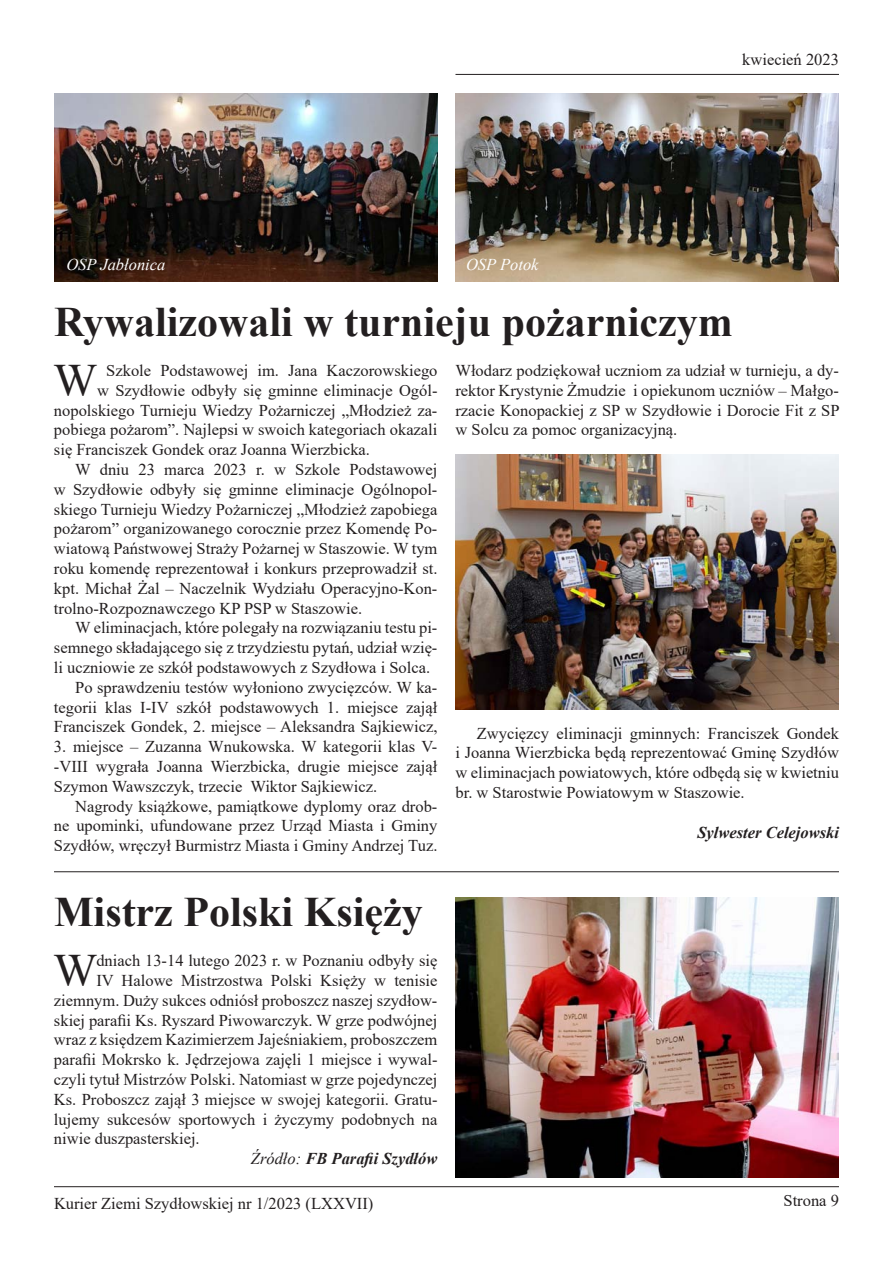
<style>
.page{position:relative;width:893px;height:1263px;background:#fff}
.page>*{position:absolute;margin:0;border:0;box-sizing:border-box;transform-origin:0 0}
.t1{font:46.35px "Times New Roman";color:#231f20}
.t2{font:700 42px "Times New Roman";color:#231f20}
.t3{font:16.5px/19.8px "Times New Roman";color:#231f20;text-align:justify}
.t4{font:italic 700 16.5px "Times New Roman";color:#231f20}
.t5{font:italic 16.5px "Times New Roman";color:#fff}
.s1{font-weight:400}
</style>
<div class="page">
<hr style="left:455px;top:74px;width:384px;height:1px;background:#231f20">
<hr style="left:54px;top:1186px;width:785px;height:1px;background:#231f20">
<img style="left:455px;top:454px;width:384px;height:256px">
<img style="left:54px;top:94px;width:383px;height:187px">
<img style="left:455px;top:94px;width:384px;height:187px">
<img style="left:455px;top:897px;width:384px;height:281px">
<hr style="left:54px;top:871px;width:785px;height:1px;background:#231f20">
<p class="t5" style="left:66px;top:253px;width:101px">OSP Jabłonica</p>
<p class="t5" style="left:466px;top:253px;width:74px">OSP Potok</p>
<p class="t3" style="left:742px;top:49px;width:98px">kwiecień 2023</p>
<h2 class="t2" style="left:54px;top:291px;width:680px">Rywalizowali w turnieju pożarniczym</h2>
<p class="t3" style="left:455px;top:360px;width:386px">Włodarz podziękował uczniom za udział w turnieju, a dy&shy;rektor Krystynie Żmudzie i opiekunom uczniów – Małgo&shy;rzacie Konopackiej z SP w Szydłowie i Dorocie Fit z SP w Solcu za pomoc organizacyjną.</p>
<h1 class="t1" style="left:53px;top:347px;width:45px">W</h1>
<p class="t3" style="left:106px;top:360px;width:333px">Szkole Podstawowej im. Jana Kaczorowskiego</p>
<p class="t3" style="left:97px;top:380px;width:342px">w Szydłowie odbyły się gminne eliminacje Ogól-</p>
<p class="t3" style="left:54px;top:400px;width:385px">nopolskiego Turnieju Wiedzy Pożarniczej „Młodzież za-</p>
<p class="t3" style="left:54px;top:419px;width:385px">pobiega pożarom”. Najlepsi w swoich kategoriach okazali</p>
<p class="t3" style="left:54px;top:439px;width:318px">się Franciszek Gondek oraz Joanna Wierzbicka.</p>
<p class="t3" style="left:75px;top:459px;width:364px">W dniu 23 marca 2023 r. w Szkole Podstawowej</p>
<p class="t3" style="left:54px;top:479px;width:385px">w Szydłowie odbyły się gminne eliminacje Ogólnopol-</p>
<p class="t3" style="left:54px;top:499px;width:385px">skiego Turnieju Wiedzy Pożarniczej „Młodzież zapobiega</p>
<p class="t3" style="left:54px;top:518px;width:385px">pożarom” organizowanego corocznie przez Komendę Po-</p>
<p class="t3" style="left:54px;top:538px;width:385px">wiatową Państwowej Straży Pożarnej w Staszowie. W tym</p>
<p class="t3" style="left:54px;top:558px;width:385px">roku komendę reprezentował i konkurs przeprowadził st.</p>
<p class="t3" style="left:54px;top:578px;width:385px">kpt. Michał Żal – Naczelnik Wydziału Operacyjno-Kon-</p>
<p class="t3" style="left:54px;top:598px;width:310px">trolno-Rozpoznawczego KP PSP w Staszowie.</p>
<p class="t3" style="left:75px;top:617px;width:364px">W eliminacjach, które polegały na rozwiązaniu testu pi-</p>
<p class="t3" style="left:54px;top:637px;width:385px">semnego składającego się z trzydziestu pytań, udział wzię-</p>
<p class="t3" style="left:54px;top:657px;width:378px">li uczniowie ze szkół podstawowych z Szydłowa i Solca.</p>
<p class="t3" style="left:75px;top:677px;width:364px">Po sprawdzeniu testów wyłoniono zwycięzców. W ka-</p>
<p class="t3" style="left:54px;top:697px;width:385px">tegorii klas I-IV szkół podstawowych 1. miejsce zajął</p>
<p class="t3" style="left:54px;top:716px;width:385px">Franciszek Gondek, 2. miejsce – Aleksandra Sajkiewicz,</p>
<p class="t3" style="left:54px;top:736px;width:385px">3. miejsce – Zuzanna Wnukowska. W kategorii klas V--VIII wygrała Joanna Wierzbicka, drugie miejsce zajął Szymon Wawszczyk, trzecie Wiktor Sajkiewicz.</p>
<p class="t3" style="left:54px;top:796px;width:385px;text-indent:21px">Nagrody książkowe, pamiątkowe dyplomy oraz drob&shy;ne upominki, ufundowane przez Urząd Miasta i Gminy Szydłów, wręczył Burmistrz Miasta i Gminy Andrzej Tuz.</p>
<p class="t3" style="left:455px;top:723px;width:385px;text-indent:21px">Zwycięzcy eliminacji gminnych: Franciszek Gondek i Joanna Wierzbicka będą reprezentować Gminę Szydłów w eliminacjach powiatowych, które odbędą się w kwietniu br. w Starostwie Powiatowym w Staszowie.</p>
<p class="t4" style="left:697px;top:820px;width:143px">Sylwester Celejowski</p>
<h2 class="t2" style="left:54px;top:881px;width:370px">Mistrz Polski Księży</h2>
<h1 class="t1" style="left:53px;top:938px;width:45px">W</h1>
<p class="t3" style="left:96px;top:950px;width:343px">dniach 13-14 lutego 2023 r. w Poznaniu odbyły się</p>
<p class="t3" style="left:96px;top:970px;width:343px">IV Halowe Mistrzostwa Polski Księży w tenisie</p>
<p class="t3" style="left:54px;top:990px;width:385px">ziemnym. Duży sukces odniósł proboszcz naszej szydłow-</p>
<p class="t3" style="left:54px;top:1010px;width:385px">skiej parafii Ks. Ryszard Piwowarczyk. W grze podwójnej</p>
<p class="t3" style="left:54px;top:1029px;width:385px">wraz z księdzem Kazimierzem Jajeśniakiem, proboszczem</p>
<p class="t3" style="left:54px;top:1049px;width:385px">parafii Mokrsko k. Jędrzejowa zajęli 1 miejsce i wywal-</p>
<p class="t3" style="left:54px;top:1069px;width:385px">czyli tytuł Mistrzów Polski. Natomiast w grze pojedynczej</p>
<p class="t3" style="left:54px;top:1089px;width:385px">Ks. Proboszcz zajął 3 miejsce w swojej kategorii. Gratu-</p>
<p class="t3" style="left:54px;top:1109px;width:385px">lujemy sukcesów sportowych i życzymy podobnych na</p>
<p class="t3" style="left:54px;top:1128px;width:147px">niwie duszpasterskiej.</p>
<p class="t4" style="left:251px;top:1147px;width:188px"><span class="s1">Źródło:</span> FB Parafii Szydłów</p>
<p class="t3" style="left:54px;top:1193px;width:321px">Kurier Ziemi Szydłowskiej nr 1/2023 (LXXVII)</p>
<p class="t3" style="left:783px;top:1190px;width:57px">Strona 9</p>
</div>
